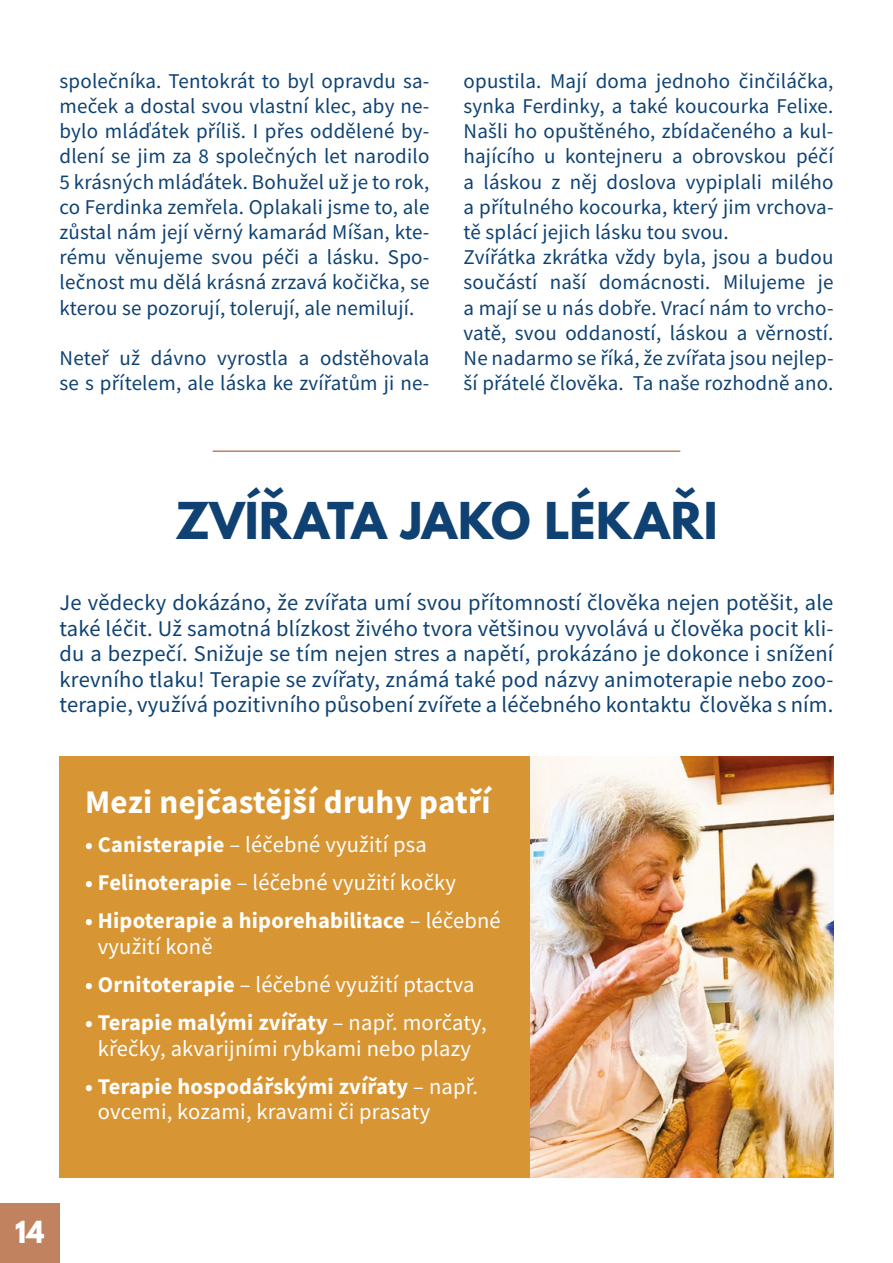
<style>
.page{position:relative;width:893px;height:1263px;background:#fff}
.page>*{position:absolute;margin:0;border:0;box-sizing:border-box;transform-origin:0 0}
.t1{font:700 45px "League Spartan";letter-spacing:.005em;color:#0f4172}
.t2{font:700 33px "Source Sans Pro";letter-spacing:.01em;color:#fff}
.t3{font:700 27px "League Spartan";color:#fff}
.t4{font:22.5px/25.5px "Source Sans Pro";letter-spacing:.01em;color:#0e4273;text-align:justify}
.t5{font:22.5px/25.5px "Source Sans Pro";letter-spacing:.01em;color:#fff;text-align:center}
.t6{font:700 22.5px/25.5px "Source Sans Pro";letter-spacing:.01em;color:#fff}
.t7{font:21px/25.2px "Source Sans Pro";letter-spacing:.01em;color:#0e4273}
.s1{font-weight:700}
.s2{font-weight:400}
</style>
<div class="page">
<div style="left:0;top:1203px;width:60px;height:60px;background:#c0825f"></div>
<hr style="left:213px;top:450px;width:467px;height:2px;background:#c0825f">
<div style="left:60px;top:756px;width:518px;height:422px;background:#d89534"></div>
<img style="left:531px;top:756px;width:302px;height:422px">
<p class="t7" style="left:60px;top:68px;width:371px;text-align:justify">společníka. Tentokrát to byl opravdu sa&shy;meček a dostal svou vlastní klec, aby ne&shy;bylo mláďátek příliš. I přes oddělené by&shy;dlení se jim za 8 společných let narodilo 5 krásných mláďátek. Bohužel už je to rok, co Ferdinka zemřela. Oplakali jsme to, ale zůstal nám její věrný kamarád Míšan, kte&shy;rému věnujeme svou péči a lásku. Spo&shy;lečnost mu dělá krásná zrzavá kočička, se kterou se pozorují, tolerují, ale nemilují.</p>
<p class="t7" style="left:60px;top:345px;width:371px">Neteř už dávno vyrostla a odstěhovala se s přítelem, ale láska ke zvířatům ji ne-</p>
<p class="t7" style="left:464px;top:68px;width:371px">opustila. Mají doma jednoho činčiláčka, synka Ferdinky, a také koucourka Felixe.<br>Našli ho opuštěného, zbídačeného a kul&shy;hajícího u kontejneru a obrovskou péčí a láskou z něj doslova vypiplali milého a přítulného kocourka, který jim vrchova&shy;tě splácí jejich lásku tou svou.<br>Zvířátka zkrátka vždy byla, jsou a budou součástí naší domácnosti. Milujeme je a mají se u nás dobře. Vrací nám to vrcho&shy;vatě, svou oddaností, láskou a věrností.<br>Ne nadarmo se říká, že zvířata jsou nejlep&shy;ší přátelé člověka. Ta naše rozhodně ano.</p>
<h1 class="t1" style="left:175px;top:485px;width:544px">ZVÍŘATA JAKO LÉKAŘI</h1>
<p class="t4" style="left:60px;top:590px;width:775px">Je vědecky dokázáno, že zvířata umí svou přítomností člověka nejen potěšit, ale také léčit. Už samotná blízkost živého tvora většinou vyvolává u člověka pocit kli&shy;du a bezpečí. Snižuje se tím nejen stres a napětí, prokázáno je dokonce i snížení krevního tlaku! Terapie se zvířaty, známá také pod názvy animoterapie nebo zoo&shy;terapie, využívá pozitivního působení zvířete a léčebného kontaktu člověka s ním.</p>
<h2 class="t2" style="left:85px;top:780px;width:407px">Mezi nejčastější druhy patří</h2>
<p class="t5" style="left:85px;top:831px;width:343px"><span class="s1">• Canisterapie</span> – léčebné využití psa</p>
<p class="t5" style="left:85px;top:870px;width:372px"><span class="s1">• Felinoterapie</span> – léčebné využití kočky</p>
<p class="t6" style="left:98px;top:908px;width:404px;text-indent:-13px">• Hipoterapie a hiporehabilitace <span class="s2">– léčebné využití koně</span></p>
<p class="t5" style="left:85px;top:972px;width:391px"><span class="s1">• Ornitoterapie</span> – léčebné využití ptactva</p>
<p class="t5" style="left:85px;top:1010px;width:403px"><span class="s1">• Terapie malými zvířaty</span> – např. morčaty, křečky, akvarijními rybkami nebo plazy</p>
<p class="t5" style="left:98px;top:1074px;width:382px;text-align:left;text-indent:-13px"><span class="s1">• Terapie hospodářskými zvířaty</span> – např. ovcemi, kozami, kravami či prasaty</p>
<p class="t3" style="left:15px;top:1211px;width:31px">14</p>
</div>
